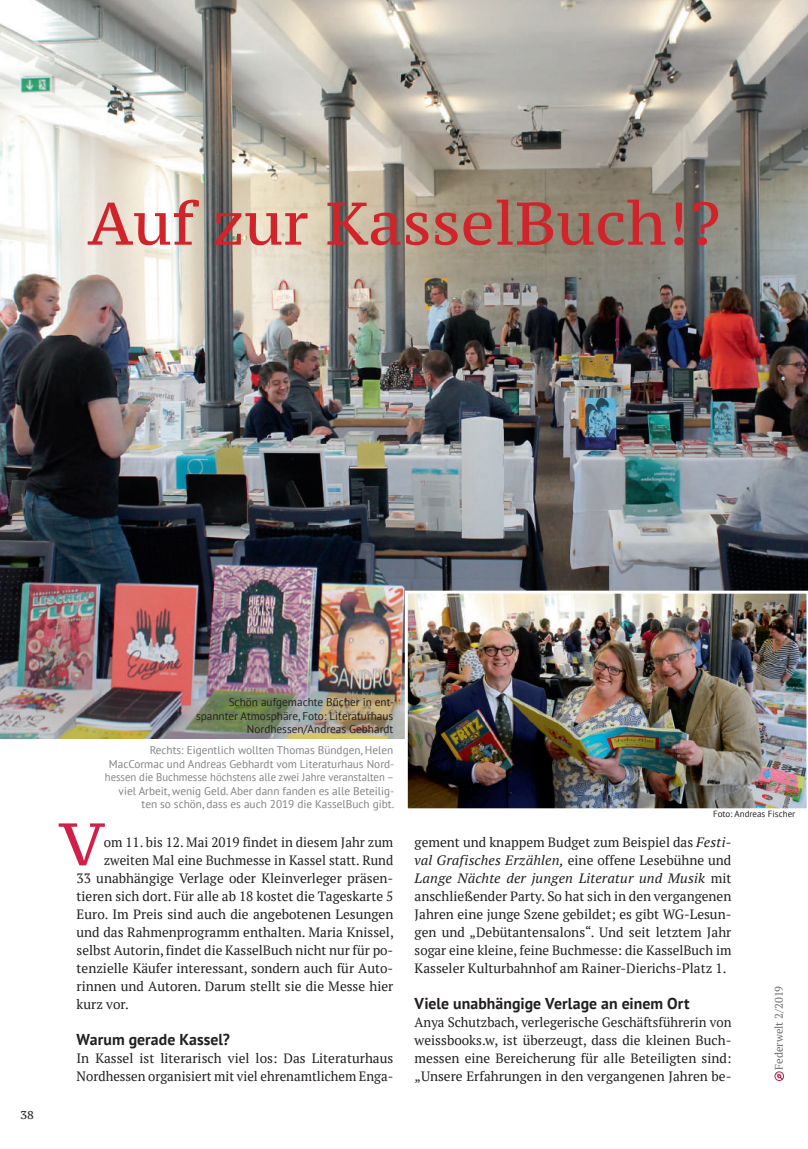
<style>
.page{position:relative;width:808px;height:1149px;background:#fff}
.page>*{position:absolute;margin:0;border:0;box-sizing:border-box;transform-origin:0 0}
.t1{font:60px "PT Serif Caption";color:#d1232a}
.t2{font:59.85px "PT Serif Caption";color:#d12048}
.t3{font:700 15.75px "PT Sans";letter-spacing:.005em;color:#231f20}
.t4{font:13.5px/18px "PT Serif";color:#231f20;text-align:justify}
.t5{font:11.25px/13.5px "PT Sans";color:#808285;text-align:right}
.t6{font:11.25px/13.5px "PT Sans";color:#231f20;text-align:right}
.t7{font:11.25px "PT Serif Caption";color:#231f20}
.t8{font:10.95px "PT Serif";color:#6c6d70}
.t9{font:9px "PT Sans";color:#231f20}
.s1{font-style:italic}
</style>
<div class="page">
<svg style="left:774px;top:1071px;width:10px;height:9px"></svg>
<img style="left:0;top:0;width:808px;height:738px">
<img style="left:405px;top:590px;width:403px;height:219px">
<h1 class="t1" style="left:88px;top:184px;width:634px">Auf zur KasselBuch!?</h1>
<p class="t7" style="left:21px;top:1107px;width:15px">38</p>
<p class="t6" style="left:196px;top:695px;width:200px">Schön aufgemachte Bücher in ent&shy;spannter Atmosphäre, Foto: Literaturhaus<br>Nordhessen/Andreas Gebhardt</p>
<p class="t5" style="left:105px;top:743px;width:291px">Rechts: Eigentlich wollten Thomas Bündgen, Helen MacCormac und Andreas Gebhardt vom Literaturhaus Nord&shy;hessen die Buchmesse höchstens alle zwei Jahre veranstalten – viel Arbeit, wenig Geld. Aber dann fanden es alle Beteilig&shy;ten so schön, dass es auch 2019 die KasselBuch gibt.</p>
<h2 class="t2" style="left:59px;top:805px;width:48px">V</h2>
<p class="t4" style="left:104px;top:832px;width:291px">om 11. bis 12. Mai 2019 findet in diesem Jahr zum</p>
<p class="t4" style="left:104px;top:850px;width:291px">zweiten Mal eine Buchmesse in Kassel statt. Rund</p>
<p class="t4" style="left:77px;top:868px;width:318px">33 unabhängige Verlage oder Kleinverleger präsen-</p>
<p class="t4" style="left:77px;top:886px;width:318px">tieren sich dort. Für alle ab 18 kostet die Tageskarte 5</p>
<p class="t4" style="left:77px;top:904px;width:318px">Euro. Im Preis sind auch die angebotenen Lesungen</p>
<p class="t4" style="left:77px;top:922px;width:319px">und das Rahmenprogramm enthalten. Maria Knissel,</p>
<p class="t4" style="left:77px;top:940px;width:316px">selbst Autorin, findet die KasselBuch nicht nur für po-</p>
<p class="t4" style="left:77px;top:958px;width:318px">tenzielle Käufer interessant, sondern auch für Auto-</p>
<p class="t4" style="left:77px;top:976px;width:318px">rinnen und Autoren. Darum stellt sie die Messe hier</p>
<p class="t4" style="left:77px;top:994px;width:54px">kurz vor.</p>
<p class="t3" style="left:77px;top:1028px;width:155px">Warum gerade Kassel?</p>
<p class="t4" style="left:77px;top:1048px;width:318px">In Kassel ist literarisch viel los: Das Literaturhaus<br>Nordhessen organisiert mit viel ehrenamtlichem Enga-</p>
<p class="t9" style="left:713px;top:807px;width:84px">Foto: Andreas Fischer</p>
<p class="t4" style="left:415px;top:832px;width:318px">gement und knappem Budget zum Beispiel das <span class="s1">Festi&shy;val Grafisches Erzählen,</span> eine offene Lesebühne und <span class="s1">Lange Nächte der jungen Literatur und Musik</span> mit anschließender Party. So hat sich in den vergangenen Jahren eine junge Szene gebildet; es gibt WG-Lesun&shy;gen und „Debütantensalons“. Und seit letztem Jahr sogar eine kleine, feine Buchmesse: die KasselBuch im Kasseler Kulturbahnhof am Rainer-Dierichs-Platz 1.</p>
<p class="t3" style="left:415px;top:992px;width:276px">Viele unabhängige Verlage an einem Ort</p>
<p class="t4" style="left:415px;top:1012px;width:318px">Anya Schutzbach, verlegerische Geschäftsführerin von weissbooks.w, ist überzeugt, dass die kleinen Buch&shy;messen eine Bereicherung für alle Beteiligten sind: „Unsere Erfahrungen in den vergangenen Jahren be-</p>
<p class="t8" style="left:772px;top:1069px;width:85px;rotate:-90deg">Federwelt 2/2019</p>
</div>
